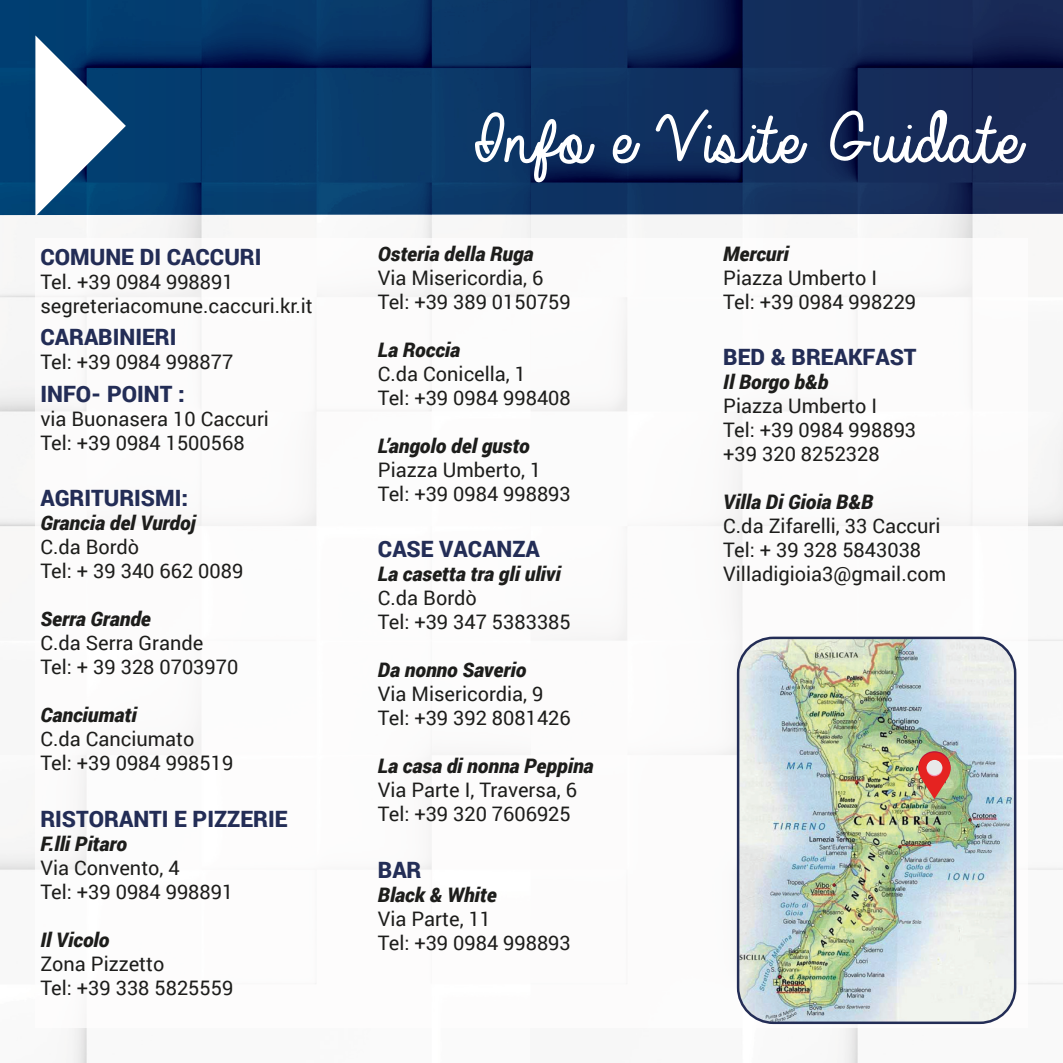
<style>
.page{position:relative;width:1063px;height:1063px;background:#fff}
.page>*{position:absolute;margin:0;border:0;box-sizing:border-box;transform-origin:0 0}
.t1{font:75.25px "Always In My Heart";letter-spacing:.015em;color:#fff;scale:1.08 1}
.t2{font:900 22.5px "Roboto";color:#232d56}
.t3{font:20px/24px "Roboto";color:#1d1d1b}
.t4{font:italic 900 20px "Roboto";color:#1d1d1b}
</style>
<div class="page">
<img style="left:0;top:215px;width:1063px;height:848px">
<svg style="left:0;top:0;width:1063px;height:215px;background:#0d3161"></svg>
<div style="left:35px;top:238px;width:993px;height:790px;background:#fffefe"></div>
<svg style="left:35px;top:35px;width:91px;height:181px"></svg>
<img style="left:738px;top:638px;width:276px;height:385px">
<div style="left:737px;top:637px;width:279px;height:387px;border:2px solid #232d56;border-radius:35px"></div>
<svg style="left:918px;top:751px;width:33px;height:48px;background:#d07362"></svg>
<p class="t2" style="left:40px;top:241px;width:223px">COMUNE DI CACCURI</p>
<p class="t3" style="left:40px;top:269px;width:274px">Tel. +39 0984 998891 segreteriacomune.caccuri.kr.it</p>
<p class="t2" style="left:40px;top:321px;width:137px">CARABINIERI</p>
<p class="t3" style="left:40px;top:349px;width:194px">Tel: +39 0984 998877</p>
<p class="t2" style="left:40px;top:378px;width:146px">INFO- POINT :</p>
<p class="t3" style="left:40px;top:406px;width:230px">via Buonasera 10 Caccuri<br>Tel: +39 0984 1500568</p>
<p class="t2" style="left:40px;top:482px;width:149px">AGRITURISMI:</p>
<p class="t4" style="left:40px;top:509px;width:157px">Grancia del Vurdoj</p>
<p class="t3" style="left:40px;top:534px;width:204px">C.da Bordò<br>Tel: + 39 340 662 0089</p>
<p class="t4" style="left:40px;top:605px;width:112px">Serra Grande</p>
<p class="t3" style="left:40px;top:630px;width:199px">C.da Serra Grande<br>Tel: + 39 328 0703970</p>
<p class="t4" style="left:40px;top:701px;width:98px">Canciumati</p>
<p class="t3" style="left:40px;top:726px;width:194px">C.da Canciumato<br>Tel: +39 0984 998519</p>
<p class="t2" style="left:40px;top:803px;width:249px">RISTORANTI E PIZZERIE</p>
<p class="t4" style="left:40px;top:830px;width:88px">F.lli Pitaro</p>
<p class="t3" style="left:40px;top:855px;width:194px">Via Convento, 4<br>Tel: +39 0984 998891</p>
<p class="t4" style="left:40px;top:926px;width:71px">Il Vicolo</p>
<p class="t3" style="left:40px;top:951px;width:194px">Zona Pizzetto<br>Tel: +39 338 5825559</p>
<h1 class="t1" style="left:459px;top:99px;width:507px">Info e Visite Guidate</h1>
<p class="t4" style="left:378px;top:239px;width:157px">Osteria della Ruga</p>
<p class="t3" style="left:378px;top:265px;width:194px">Via Misericordia, 6<br>Tel: +39 389 0150759</p>
<p class="t4" style="left:378px;top:335px;width:84px">La Roccia</p>
<p class="t3" style="left:378px;top:361px;width:194px">C.da Conicella, 1<br>Tel: +39 0984 998408</p>
<p class="t4" style="left:378px;top:431px;width:153px">L’angolo del gusto</p>
<p class="t3" style="left:378px;top:457px;width:194px">Piazza Umberto, 1<br>Tel: +39 0984 998893</p>
<p class="t2" style="left:378px;top:533px;width:164px">CASE VACANZA</p>
<p class="t4" style="left:378px;top:560px;width:185px">La casetta tra gli ulivi</p>
<p class="t3" style="left:378px;top:585px;width:194px">C.da Bordò<br>Tel: +39 347 5383385</p>
<p class="t4" style="left:378px;top:656px;width:150px">Da nonno Saverio</p>
<p class="t3" style="left:378px;top:681px;width:194px">Via Misericordia, 9<br>Tel: +39 392 8081426</p>
<p class="t4" style="left:378px;top:752px;width:217px">La casa di nonna Peppina</p>
<p class="t3" style="left:378px;top:777px;width:201px">Via Parte I, Traversa, 6<br>Tel: +39 320 7606925</p>
<p class="t2" style="left:378px;top:854px;width:45px">BAR</p>
<p class="t4" style="left:378px;top:880px;width:120px">Black &amp; White</p>
<p class="t3" style="left:378px;top:906px;width:194px">Via Parte, 11<br>Tel: +39 0984 998893</p>
<p class="t4" style="left:723px;top:239px;width:67px">Mercuri</p>
<p class="t3" style="left:723px;top:265px;width:194px">Piazza Umberto I<br>Tel: +39 0984 998229</p>
<p class="t2" style="left:723px;top:341px;width:195px">BED &amp; BREAKFAST</p>
<p class="t4" style="left:723px;top:368px;width:107px">Il Borgo b&amp;b</p>
<p class="t3" style="left:723px;top:393px;width:194px">Piazza Umberto I<br>Tel: +39 0984 998893 +39 320 8252328</p>
<p class="t4" style="left:723px;top:488px;width:151px">Villa Di Gioia B&amp;B</p>
<p class="t3" style="left:723px;top:513px;width:224px">C.da Zifarelli, 33 Caccuri<br>Tel: + 39 328 5843038<br>Villadigioia3@gmail.com</p>
</div>
